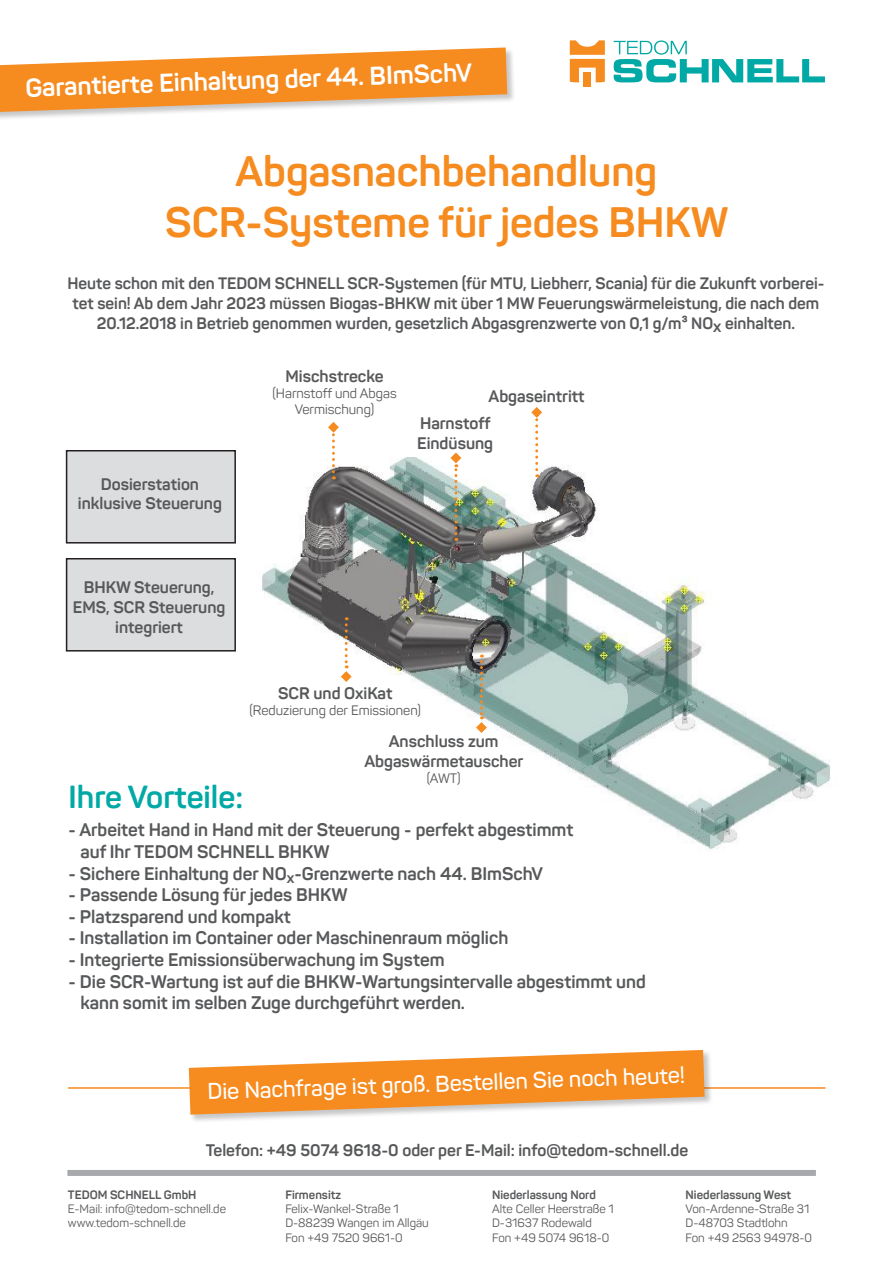
<style>
.page{position:relative;width:893px;height:1263px;background:#fff}
.page>*{position:absolute;margin:0;border:0;box-sizing:border-box;transform-origin:0 0}
.t1{font:700 42px "Panton";color:#f68b1f}
.t2{font:700 31.5px "Panton";color:#00a9a5}
.t3{font:700 25.5px "Panton";color:#fff}
.t4{font:600 22.5px "Panton";color:#fff}
.t5{font:700 18px/21.6px "Panton";color:#57585a}
.t6{font:700 16.5px/19.8px "Panton";color:#57585a;text-align:center}
.t7{font:700 16.35px/19.6px "Panton";color:#57585a;text-align:center}
.t8{font:13.5px/16.2px "Panton";color:#57585a;text-align:center}
.t9{font:12px/14.4px "Panton";color:#57585a}
.t10{font:700 12px "Panton";color:#57585a}
</style>
<div class="page">
<img style="left:194px;top:457px;width:637px;height:393px">
<svg style="left:531px;top:407px;width:11px;height:70px"></svg>
<div style="left:67px;top:451px;width:168px;height:92px;background:#dcdddf"></div>
<div style="left:66px;top:450px;width:170px;height:93px;border:2px solid #231f20"></div>
<div style="left:67px;top:559px;width:168px;height:92px;background:#dcdddf"></div>
<div style="left:66px;top:558px;width:170px;height:93px;border:2px solid #231f20"></div>
<svg style="left:450px;top:452px;width:11px;height:89px"></svg>
<svg style="left:328px;top:422px;width:11px;height:57px"></svg>
<svg style="left:341px;top:617px;width:11px;height:65px"></svg>
<svg style="left:570px;top:40px;width:35px;height:42px"></svg>
<div style="left:584px;top:72px;width:7px;height:15px;background:#f68b1f"></div>
<svg style="left:614px;top:40px;width:211px;height:42px"></svg>
<div style="left:67px;top:1170px;width:749px;height:6px;background:#a8a9ad"></div>
<div style="left:0;top:47px;width:516px;height:76px;background:#231f20;opacity:.25"></div>
<svg style="left:0;top:47px;width:507px;height:65px"></svg>
<hr style="left:68px;top:1087px;width:757px;height:2px;background:#f68b1f">
<div style="left:188px;top:1049px;width:525px;height:74px;background:#231f20;opacity:.25"></div>
<svg style="left:189px;top:1050px;width:516px;height:64px"></svg>
<svg style="left:476px;top:655px;width:11px;height:78px"></svg>
<p class="t3" style="left:25px;top:72px;width:448px;rotate:-2deg">Garantierte Einhaltung der 44. BImSchV</p>
<p class="t1" style="left:236px;top:145px;width:423px">Abgasnachbehandlung</p>
<p class="t1" style="left:165px;top:196px;width:565px">SCR-Systeme für jedes BHKW</p>
<p class="t7" style="left:67px;top:274px;width:758px">Heute schon mit den TEDOM SCHNELL SCR-Systemen (für MTU, Liebherr, Scania) für die Zukunft vorberei&shy;tet sein! Ab dem Jahr 2023 müssen Biogas-BHKW mit über 1 MW Feuerungswärmeleistung, die nach dem<br>20.12.2018 in Betrieb genommen wurden, gesetzlich Abgasgrenzwerte von 0,1 g/m³ NOx einhalten.</p>
<p class="t6" style="left:101px;top:474px;width:100px">Dosierstation</p>
<p class="t6" style="left:78px;top:493px;width:146px">inklusive Steuerung</p>
<p class="t6" style="left:285px;top:366px;width:100px">Mischstrecke</p>
<p class="t8" style="left:273px;top:385px;width:126px">(Harnstoff und Abgas<br>Vermischung)</p>
<p class="t6" style="left:488px;top:386px;width:98px">Abgaseintritt</p>
<p class="t6" style="left:420px;top:413px;width:72px">Harnstoff</p>
<p class="t6" style="left:417px;top:433px;width:78px">Eindüsung</p>
<p class="t6" style="left:73px;top:578px;width:154px">BHKW Steuerung,<br>EMS, SCR Steuerung integriert</p>
<p class="t6" style="left:278px;top:683px;width:116px">SCR und OxiKat</p>
<p class="t8" style="left:250px;top:702px;width:173px">(Reduzierung der Emissionen)</p>
<p class="t6" style="left:364px;top:731px;width:161px">Anschluss zum<br>Abgaswärmetauscher</p>
<p class="t8" style="left:427px;top:770px;width:36px">(AWT)</p>
<p class="t2" style="left:69px;top:777px;width:176px">Ihre Vorteile:</p>
<p class="t5" style="left:80px;top:819px;width:494px;text-indent:-12px">- Arbeitet Hand in Hand mit der Steuerung - perfekt abgestimmt auf Ihr TEDOM SCHNELL BHKW</p>
<p class="t5" style="left:69px;top:862px;width:476px">- Sichere Einhaltung der NO<sub>x</sub>-Grenzwerte nach 44. BImSchV</p>
<p class="t5" style="left:69px;top:884px;width:281px">- Passende Lösung für jedes BHKW</p>
<p class="t5" style="left:69px;top:905px;width:224px">- Platzsparend und kompakt</p>
<p class="t5" style="left:69px;top:927px;width:441px">- Installation im Container oder Maschinenraum möglich</p>
<p class="t5" style="left:69px;top:949px;width:377px">- Integrierte Emissionsüberwachung im System</p>
<p class="t5" style="left:80px;top:970px;width:567px;text-indent:-12px">- Die SCR-Wartung ist auf die BHKW-Wartungsintervalle abgestimmt und kann somit im selben Zuge durchgeführt werden.</p>
<p class="t4" style="left:207px;top:1078px;width:479px;rotate:-2deg">Die Nachfrage ist groß. Bestellen Sie noch heute!</p>
<p class="t6" style="left:206px;top:1140px;width:484px">Telefon: +49 5074 9618-0 oder per E-Mail: info@tedom-schnell.de</p>
<p class="t10" style="left:68px;top:1187px;width:130px">TEDOM SCHNELL GmbH</p>
<p class="t9" style="left:68px;top:1201px;width:160px">E-Mail: info@tedom-schnell.de</p>
<p class="t9" style="left:68px;top:1216px;width:120px">www.tedom-schnell.de</p>
<p class="t10" style="left:285px;top:1187px;width:57px">Firmensitz</p>
<p class="t9" style="left:285px;top:1201px;width:145px">Felix-Wankel-Straße 1<br>D-88239 Wangen im Allgäu</p>
<p class="t9" style="left:285px;top:1230px;width:119px">Fon +49 7520 9661-0</p>
<p class="t10" style="left:492px;top:1187px;width:105px">Niederlassung Nord</p>
<p class="t9" style="left:492px;top:1201px;width:123px">Alte Celler Heerstraße 1</p>
<p class="t9" style="left:492px;top:1216px;width:101px">D-31637 Rodewald</p>
<p class="t9" style="left:492px;top:1230px;width:119px">Fon +49 5074 9618-0</p>
<p class="t10" style="left:686px;top:1187px;width:107px">Niederlassung West</p>
<p class="t9" style="left:686px;top:1201px;width:125px">Von-Ardenne-Straße 31</p>
<p class="t9" style="left:686px;top:1216px;width:104px">D-48703 Stadtlohn</p>
<p class="t9" style="left:686px;top:1230px;width:128px">Fon +49 2563 94978-0</p>
</div>
